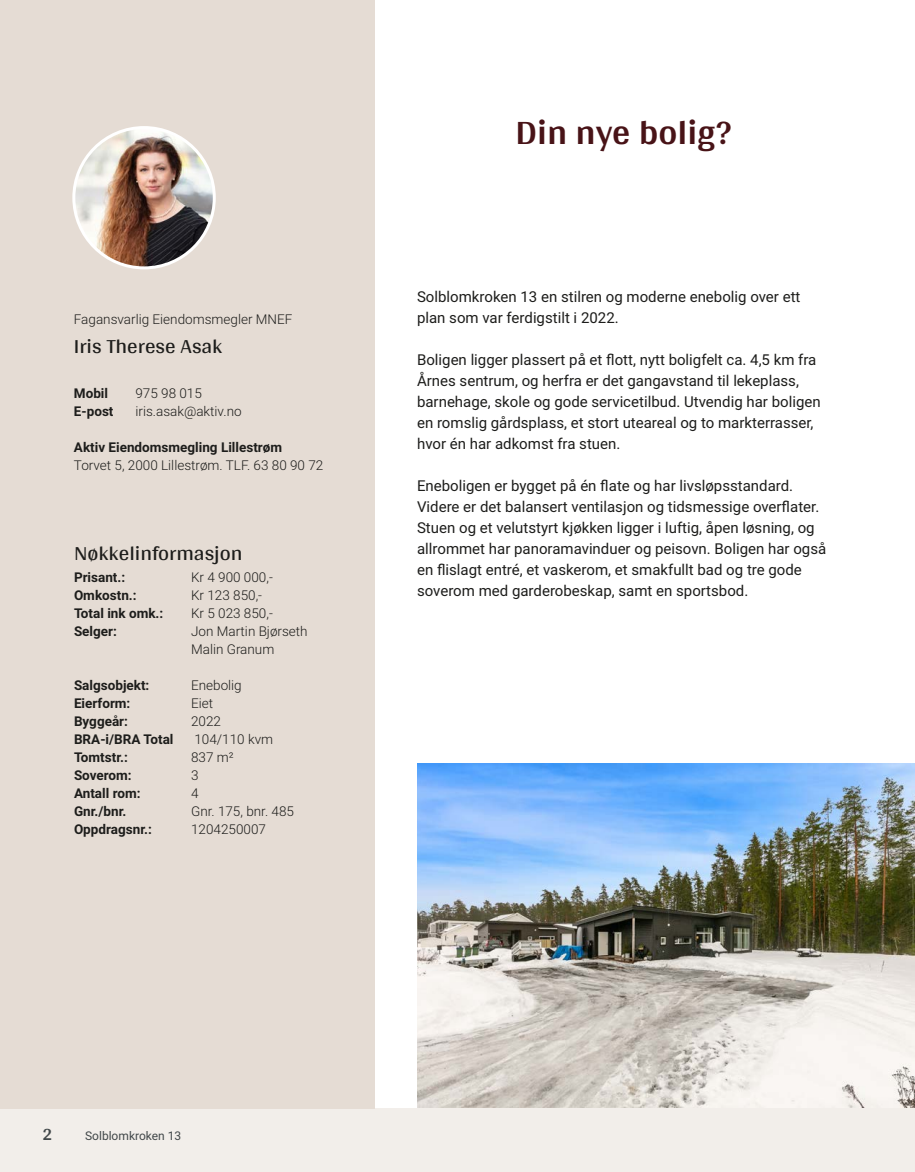
<style>
.page{position:relative;width:915px;height:1172px;background:#fff}
.page>*{position:absolute;margin:0;border:0;box-sizing:border-box;transform-origin:0 0}
.t1{font:700 36px "Arya";color:#481317}
.t2{font:21px "Arya";color:#1d1d1b}
.t3{font:700 18px "Arya";color:#414749}
.t4{font:15px/21px "Roboto Vitec";color:#1d1d1b}
.t5{font:300 13.5px/18px "Roboto Vitec";color:#1d1d1b}
.t6{font:700 13.5px "Roboto Vitec";color:#1d1d1b}
.t7{font:12px "Roboto Vitec";color:#414749}
</style>
<div class="page">
<div style="left:0;top:1108px;width:914px;height:64px;background:#f2eeea"></div>
<div style="left:0;top:0;width:374px;height:1108px;background:#e5dcd4"></div>
<img style="left:74px;top:128px;width:140px;height:140px;border-radius:70px">
<div style="left:72px;top:126px;width:144px;height:143px;border:3px solid #fff;border-radius:50%"></div>
<img style="left:417px;top:764px;width:497px;height:344px">
<p class="t5" style="left:74px;top:309px;width:220px">Fagansvarlig Eiendomsmegler MNEF</p>
<h2 class="t2" style="left:74px;top:333px;width:150px">Iris Therese Asak</h2>
<p class="t6" style="left:74px;top:384px;width:36px">Mobil</p>
<p class="t5" style="left:135px;top:384px;width:68px">975 98 015</p>
<p class="t6" style="left:74px;top:402px;width:41px">E‑post</p>
<p class="t5" style="left:135px;top:402px;width:108px">iris.asak@aktiv.no</p>
<p class="t6" style="left:74px;top:438px;width:210px">Aktiv Eiendomsmegling Lillestrøm</p>
<p class="t5" style="left:74px;top:456px;width:251px">Torvet 5, 2000 Lillestrøm. TLF. 63 80 90 72</p>
<h2 class="t2" style="left:74px;top:541px;width:170px">Nøkkelinformasjon</h2>
<p class="t6" style="left:74px;top:568px;width:53px">Prisant.:</p>
<p class="t5" style="left:191px;top:568px;width:83px">Kr 4 900 000,‑</p>
<p class="t6" style="left:74px;top:586px;width:64px">Omkostn.:</p>
<p class="t5" style="left:191px;top:586px;width:72px">Kr 123 850,‑</p>
<p class="t6" style="left:74px;top:604px;width:91px">Total ink omk.:</p>
<p class="t5" style="left:191px;top:604px;width:83px">Kr 5 023 850,‑</p>
<p class="t6" style="left:74px;top:622px;width:44px">Selger:</p>
<p class="t5" style="left:191px;top:622px;width:118px">Jon Martin Bjørseth<br>Malin Granum</p>
<p class="t6" style="left:74px;top:676px;width:77px">Salgsobjekt:</p>
<p class="t5" style="left:191px;top:676px;width:52px">Enebolig</p>
<p class="t6" style="left:74px;top:694px;width:58px">Eierform:</p>
<p class="t5" style="left:191px;top:694px;width:24px">Eiet</p>
<p class="t6" style="left:74px;top:712px;width:55px">Byggeår:</p>
<p class="t5" style="left:191px;top:712px;width:31px">2022</p>
<p class="t6" style="left:74px;top:730px;width:101px">BRA‑i/BRA Total</p>
<p class="t5" style="left:194px;top:730px;width:80px">104/110 kvm</p>
<p class="t6" style="left:74px;top:748px;width:55px">Tomtstr.:</p>
<p class="t5" style="left:191px;top:748px;width:44px">837 m²</p>
<p class="t6" style="left:74px;top:766px;width:59px">Soverom:</p>
<p class="t5" style="left:191px;top:766px;width:9px">3</p>
<p class="t6" style="left:74px;top:784px;width:68px">Antall rom:</p>
<p class="t5" style="left:191px;top:784px;width:9px">4</p>
<p class="t6" style="left:74px;top:802px;width:54px">Gnr./bnr.</p>
<p class="t5" style="left:191px;top:802px;width:104px">Gnr. 175, bnr. 485</p>
<p class="t6" style="left:74px;top:820px;width:79px">Oppdragsnr.:</p>
<p class="t5" style="left:191px;top:820px;width:76px">1204250007</p>
<h1 class="t1" style="left:515px;top:111px;width:217px">Din nye bolig?</h1>
<p class="t4" style="left:417px;top:285px;width:385px">Solblomkroken 13 en stilren og moderne enebolig over ett plan som var ferdigstilt i 2022.</p>
<p class="t4" style="left:417px;top:348px;width:405px">Boligen ligger plassert på et flott, nytt boligfelt ca. 4,5 km fra Årnes sentrum, og herfra er det gangavstand til lekeplass, barnehage, skole og gode servicetilbud. Utvendig har boligen en romslig gårdsplass, et stort uteareal og to markterrasser, hvor én har adkomst fra stuen.</p>
<p class="t4" style="left:417px;top:474px;width:410px">Eneboligen er bygget på én flate og har livsløpsstandard.<br>Videre er det balansert ventilasjon og tidsmessige overflater.<br>Stuen og et velutstyrt kjøkken ligger i luftig, åpen løsning, og allrommet har panoramavinduer og peisovn. Boligen har også en flislagt entré, et vaskerom, et smakfullt bad og tre gode soverom med garderobeskap, samt en sportsbod.</p>
<p class="t3" style="left:43px;top:1123px;width:11px">2</p>
<p class="t7" style="left:85px;top:1127px;width:98px">Solblomkroken 13</p>
</div>
